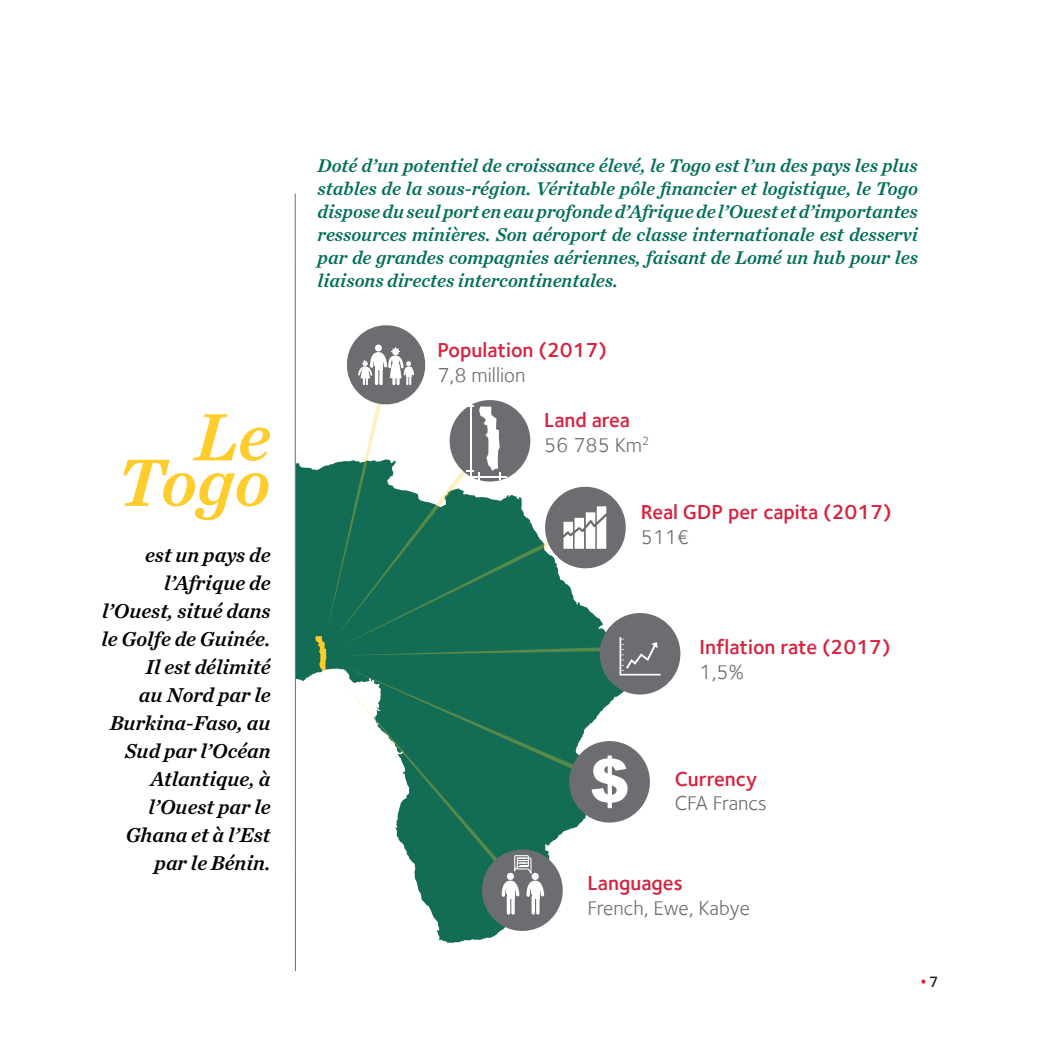
<style>
.page{position:relative;width:1037px;height:1037px;background:#fff}
.page>*{position:absolute;margin:0;border:0;box-sizing:border-box;transform-origin:0 0}
.t1{font:italic 70px "Chronicle Text G1 Semi";color:#fecd2d}
.t2{font:italic 21px/28px "Chronicle Text G1 Semi";color:#000001;text-align:right}
.t3{font:600 20.82px/24.8px "Foundry Sterling";color:#d6243f}
.t4{font:20.82px/24.8px "Foundry Sterling";color:#6c6d70}
.t5{font:italic 19.25px/23.1px "Chronicle Text G1 Semi";color:#016f5a;text-align:justify}
.t6{font:15.75px "Minion Pro";color:#d72540}
.s1{font-weight:400;color:#6c6d70}
.s2{font-weight:600;color:#d6243f}
.s3{font-family:"Foundry Sterling Demi Expert";color:#231f20}
</style>
<div class="page">
<hr style="left:0;top:0;width:1px;height:1037px;background:#086d54">
<svg style="left:296px;top:463px;width:345px;height:480px"></svg>
<svg style="left:332px;top:808px;width:212px;height:108px;fill:#136d55"></svg>
<div style="left:569px;top:741px;width:81px;height:81px;background:#6c6d70;border-radius:50%"></div>
<svg style="left:315px;top:325px;width:362px;height:483px"></svg>
<svg style="left:476px;top:844px;width:92px;height:92px"></svg>
<hr style="left:295px;top:193px;width:1px;height:778px;background:#6c6d70">
<p class="t1" style="left:194px;top:382px;width:78px">Le</p>
<p class="t1" style="left:117px;top:427px;width:155px">Togo</p>
<p class="t2" style="left:101px;top:540px;width:171px">est un pays de l’Afrique de l’Ouest, situé dans le Golfe de Guinée.<br>Il est délimité<br>au Nord par le<br>Burkina-Faso, au<br>Sud par l’Océan<br>Atlantique, à l’Ouest par le<br>Ghana et à l’Est par le Bénin.</p>
<p class="t5" style="left:317px;top:153px;width:602px">Doté d’un potentiel de croissance élevé, le Togo est l’un des pays les plus stables de la sous-région. Véritable pôle financier et logistique, le Togo dispose du seul port en eau profonde d’Afrique de l’Ouest et d’importantes ressources minières. Son aéroport de classe internationale est desservi par de grandes compagnies aériennes, faisant de Lomé un hub pour les liaisons directes intercontinentales.</p>
<p class="t3" style="left:437px;top:337px;width:171px">Population (2017)<br><span class="s1">7,8 million</span></p>
<p class="t3" style="left:544px;top:407px;width:107px">Land area<br><span class="s1">56 785 Km</span><sup>2</sup></p>
<p class="t3" style="left:641px;top:499px;width:252px">Real GDP per capita (2017)<br><span class="s1">511€</span></p>
<p class="t3" style="left:699px;top:634px;width:193px">Inflation rate (2017)<br><span class="s1">1,5%</span></p>
<p class="t4" style="left:675px;top:766px;width:94px"><span class="s2">Currency<br></span>CFA Francs</p>
<p class="t4" style="left:587px;top:870px;width:164px"><span class="s2">Languages<br></span>French, Ewe, Kabye</p>
<p class="t6" style="left:920px;top:970px;width:19px">• <span class="s3">7</span></p>
</div>
